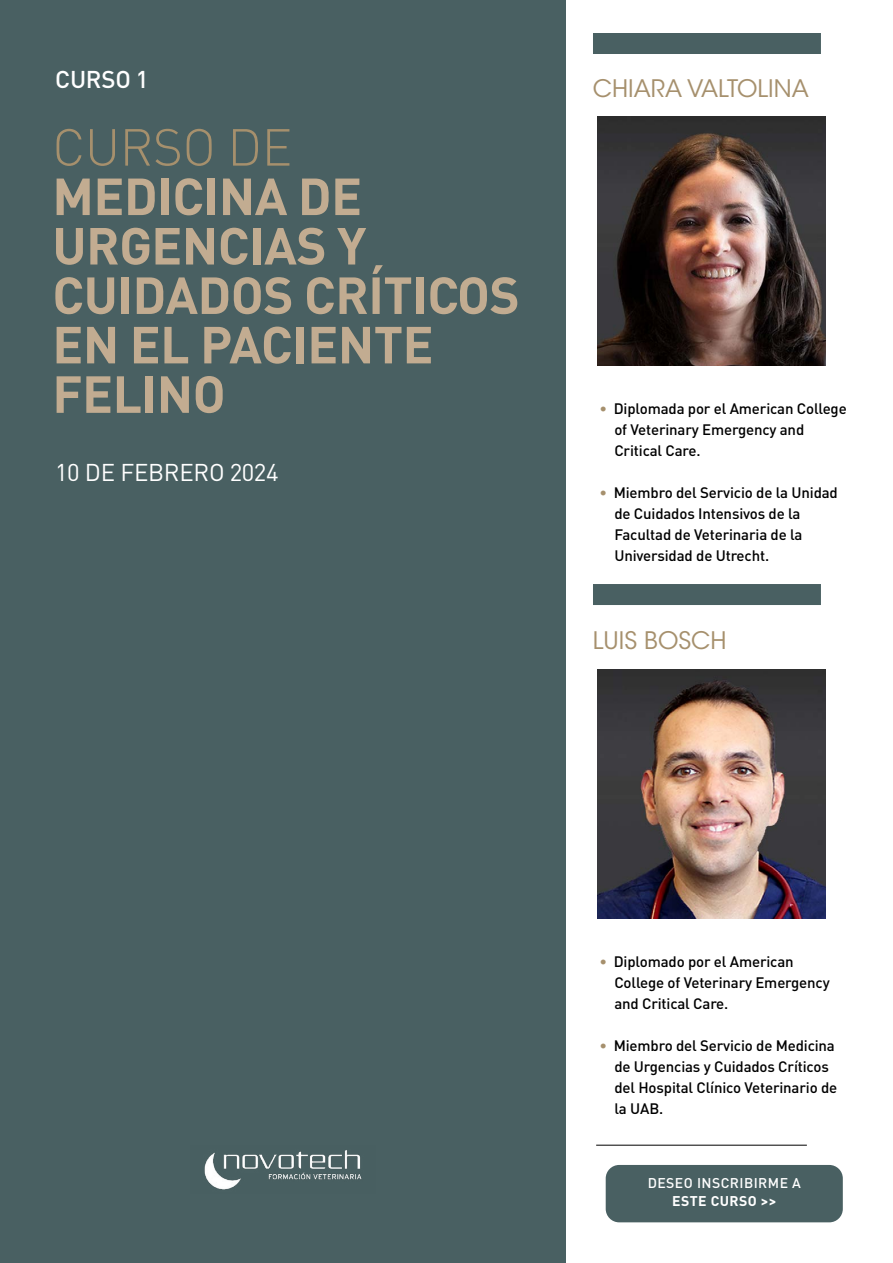
<style>
.page{position:relative;width:893px;height:1263px;background:#fff}
.page>*{position:absolute;margin:0;border:0;box-sizing:border-box;transform-origin:0 0}
.t1{font:700 51.3px/49.5px "DIN Pro";letter-spacing:-.01em;color:#c2ac91}
.t2{font:300 51.3px "DIN Pro";letter-spacing:-.01em;color:#a6906d}
.t3{font:24px "ITC Avant Garde Std";color:#a6906d}
.t4{font:24px "DIN Pro";letter-spacing:-.01em;color:#fff}
.t5{font:500 24px "DIN Pro";letter-spacing:-.01em;color:#fff}
.t6{font:500 15px/21px "DIN Pro";letter-spacing:-.01em;color:#000}
.t7{font:500 13.95px "DIN Pro";letter-spacing:.03em;color:#fff}
.t8{font:700 13.95px "DIN Pro";letter-spacing:.03em;color:#fff}
.s1{color:#a6906d}
</style>
<div class="page">
<div style="left:0;top:0;width:566px;height:1263px;background:#496062"></div>
<hr style="left:596px;top:1145px;width:211px;height:1px;background:#000">
<img style="left:597px;top:117px;width:228px;height:249px">
<img style="left:597px;top:669px;width:228px;height:249px">
<div style="left:606px;top:1165px;width:237px;height:57px;background:#496062;border-radius:13px"></div>
<div style="left:593px;top:33px;width:228px;height:21px;background:#496062"></div>
<div style="left:593px;top:584px;width:228px;height:21px;background:#496062"></div>
<img style="left:204px;top:1150px;width:158px;height:40px">
<h2 class="t5" style="left:55px;top:63px;width:95px">CURSO 1</h2>
<h1 class="t2" style="left:52px;top:112px;width:241px">CURSO DE</h1>
<h1 class="t1" style="left:52px;top:170px;width:469px">MEDICINA DE<br>URGENCIAS Y<br>CUIDADOS CRÍTICOS<br>EN EL PACIENTE<br>FELINO</h1>
<h2 class="t4" style="left:55px;top:456px;width:225px">10 DE FEBRERO 2024</h2>
<h2 class="t3" style="left:593px;top:74px;width:217px">CHIARA VALTOLINA</h2>
<p class="t6" style="left:614px;top:398px;width:234px;text-indent:-15px"><span class="s1">•</span> Diplomada por el American College of Veterinary Emergency and<br>Critical Care.</p>
<p class="t6" style="left:614px;top:482px;width:225px;text-indent:-15px"><span class="s1">•</span> Miembro del Servicio de la Unidad de Cuidados Intensivos de la<br>Facultad de Veterinaria de la<br>Universidad de Utrecht.</p>
<h2 class="t3" style="left:593px;top:626px;width:135px">LUIS BOSCH</h2>
<p class="t6" style="left:614px;top:950px;width:217px;text-indent:-15px"><span class="s1">•</span> Diplomado por el American<br>College of Veterinary Emergency and Critical Care.</p>
<p class="t6" style="left:614px;top:1034px;width:224px;text-indent:-15px"><span class="s1">•</span> Miembro del Servicio de Medicina de Urgencias y Cuidados Críticos del Hospital Clínico Veterinario de la UAB.</p>
<p class="t7" style="left:648px;top:1173px;width:155px">DESEO INSCRIBIRME A</p>
<p class="t8" style="left:672px;top:1191px;width:106px">ESTE CURSO &gt;&gt;</p>
</div>
